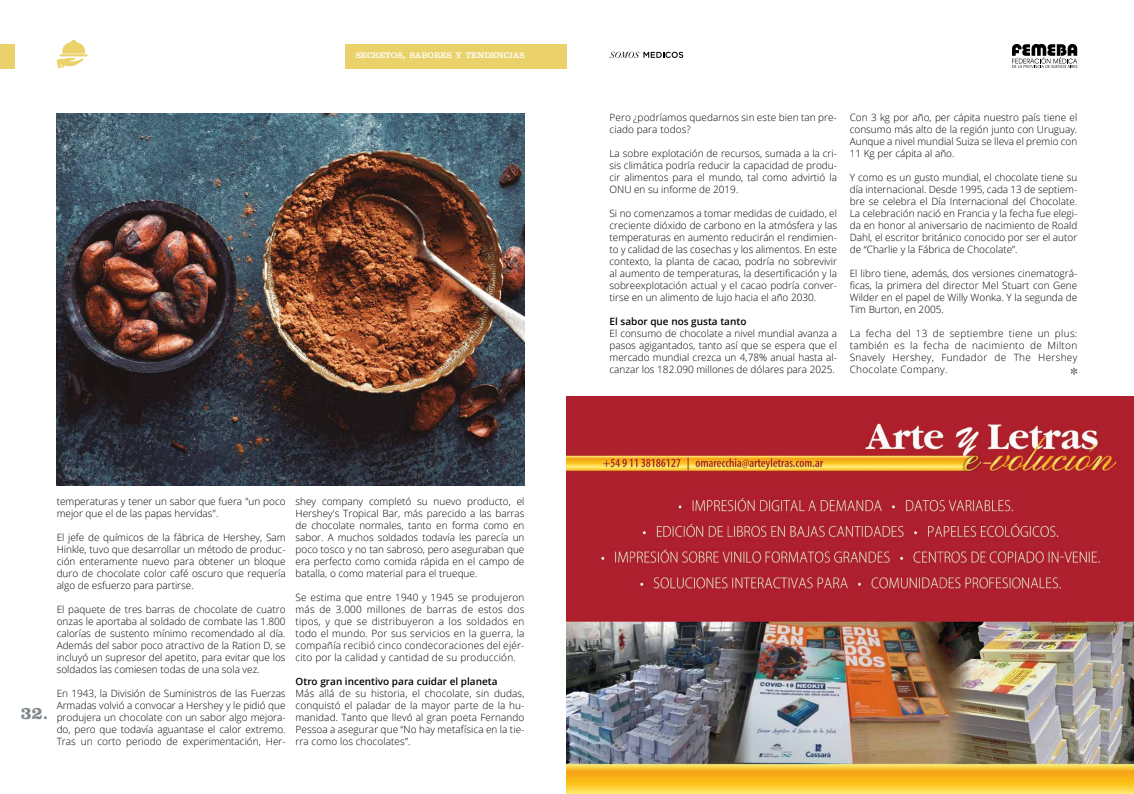
<style>
.page{position:relative;width:1134px;height:794px;background:#fff}
.page>*{position:absolute;margin:0;border:0;box-sizing:border-box;transform-origin:0 0}
.t1{font:700 18px "Clarendon LT Std";color:#7f888e}
.t2{font:300 10px/12px "Open Sans";color:#000;text-align:justify}
.t3{font:600 10px "Open Sans";color:#000}
.t4{font:8.4px "Clarendon LT Std";color:#fff}
.s1{font-size:12px}
</style>
<div class="page">
<svg style="left:1012px;top:44px;width:65px;height:24px"></svg>
<svg style="left:609px;top:52px;width:74px;height:6px"></svg>
<svg style="left:1071px;top:368px;width:6px;height:7px"></svg>
<img style="left:57px;top:113px;width:467px;height:372px">
<img style="left:567px;top:396px;width:567px;height:398px">
<div style="left:346px;top:44px;width:221px;height:24px;background:#ebd169"></div>
<div style="left:0;top:44px;width:14px;height:24px;background:#ebd169"></div>
<hr style="left:60px;top:54px;width:28px;height:2px;background:#ebd169">
<svg style="left:57px;top:40px;width:28px;height:28px"></svg>
<p class="t4" style="left:356px;top:51px;width:170px">SECRETOS<span class="s1">,</span> SABORES Y TENDENCIAS</p>
<h1 class="t1" style="left:21px;top:702px;width:29px">32.</h1>
<p class="t2" style="left:57px;top:495px;width:230px">temperaturas y tener un sabor que fuera "un poco mejor que el de las papas hervidas".</p>
<p class="t2" style="left:57px;top:531px;width:230px">El jefe de químicos de la fábrica de Hershey, Sam Hinkle, tuvo que desarrollar un método de produc&shy;ción enteramente nuevo para obtener un bloque duro de chocolate color café oscuro que requería algo de esfuerzo para partirse.</p>
<p class="t2" style="left:57px;top:603px;width:230px">El paquete de tres barras de chocolate de cuatro onzas le aportaba al soldado de combate las 1.800 calorías de sustento mínimo recomendado al día.<br>Además del sabor poco atractivo de la Ration D, se incluyó un supresor del apetito, para evitar que los soldados las comiesen todas de una sola vez.</p>
<p class="t2" style="left:57px;top:687px;width:230px">En 1943, la División de Suministros de las Fuerzas Armadas volvió a convocar a Hershey y le pidió que produjera un chocolate con un sabor algo mejora&shy;do, pero que todavía aguantase el calor extremo.<br>Tras un corto periodo de experimentación, Her-</p>
<p class="t2" style="left:296px;top:495px;width:230px">shey company completó su nuevo producto, el Hershey's Tropical Bar, más parecido a las barras de chocolate normales, tanto en forma como en sabor. A muchos soldados todavía les parecía un poco tosco y no tan sabroso, pero aseguraban que era perfecto como comida rápida en el campo de batalla, o como material para el trueque.</p>
<p class="t2" style="left:296px;top:591px;width:230px">Se estima que entre 1940 y 1945 se produjeron más de 3.000 millones de barras de estos dos tipos, y que se distribuyeron a los soldados en todo el mundo. Por sus servicios en la guerra, la compañía recibió cinco condecoraciones del ejér&shy;cito por la calidad y cantidad de su producción.</p>
<p class="t3" style="left:296px;top:674px;width:203px">Otro gran incentivo para cuidar el planeta</p>
<p class="t2" style="left:296px;top:687px;width:230px">Más allá de su historia, el chocolate, sin dudas, conquistó el paladar de la mayor parte de la hu&shy;manidad. Tanto que llevó al gran poeta Fernando Pessoa a asegurar que “No hay metafísica en la tie&shy;rra como los chocolates”.</p>
<p class="t2" style="left:609px;top:111px;width:229px">Pero ¿podríamos quedarnos sin este bien tan pre&shy;ciado para todos?</p>
<p class="t2" style="left:609px;top:147px;width:229px">La sobre explotación de recursos, sumada a la cri&shy;sis climática podría reducir la capacidad de produ&shy;cir alimentos para el mundo, tal como advirtió la ONU en su informe de 2019.</p>
<p class="t2" style="left:609px;top:207px;width:229px">Si no comenzamos a tomar medidas de cuidado, el creciente dióxido de carbono en la atmósfera y las temperaturas en aumento reducirán el rendimien&shy;to y calidad de las cosechas y los alimentos. En este contexto, la planta de cacao, podría no sobrevivir al aumento de temperaturas, la desertificación y la sobreexplotación actual y el cacao podría conver&shy;tirse en un alimento de lujo hacia el año 2030.</p>
<p class="t3" style="left:609px;top:315px;width:138px">El sabor que nos gusta tanto</p>
<p class="t2" style="left:609px;top:327px;width:229px">El consumo de chocolate a nivel mundial avanza a pasos agigantados, tanto así que se espera que el mercado mundial crezca un 4,78% anual hasta al&shy;canzar los 182.090 millones de dólares para 2025.</p>
<p class="t2" style="left:850px;top:111px;width:229px">Con 3 kg por año, per cápita nuestro país tiene el consumo más alto de la región junto con Uruguay.<br>Aunque a nivel mundial Suiza se lleva el premio con 11 Kg per cápita al año.</p>
<p class="t2" style="left:850px;top:171px;width:229px">Y como es un gusto mundial, el chocolate tiene su día internacional. Desde 1995, cada 13 de septiem&shy;bre se celebra el Día Internacional del Chocolate.<br>La celebración nació en Francia y la fecha fue elegi&shy;da en honor al aniversario de nacimiento de Roald Dahl, el escritor británico conocido por ser el autor de “Charlie y la Fábrica de Chocolate”.</p>
<p class="t2" style="left:850px;top:267px;width:229px">El libro tiene, además, dos versiones cinematográ&shy;ficas, la primera del director Mel Stuart con Gene Wilder en el papel de Willy Wonka. Y la segunda de Tim Burton, en 2005.</p>
<p class="t2" style="left:850px;top:327px;width:229px">La fecha del 13 de septiembre tiene un plus: también es la fecha de nacimiento de Milton Snavely Hershey, Fundador de The Hershey Chocolate Company.</p>
</div>
